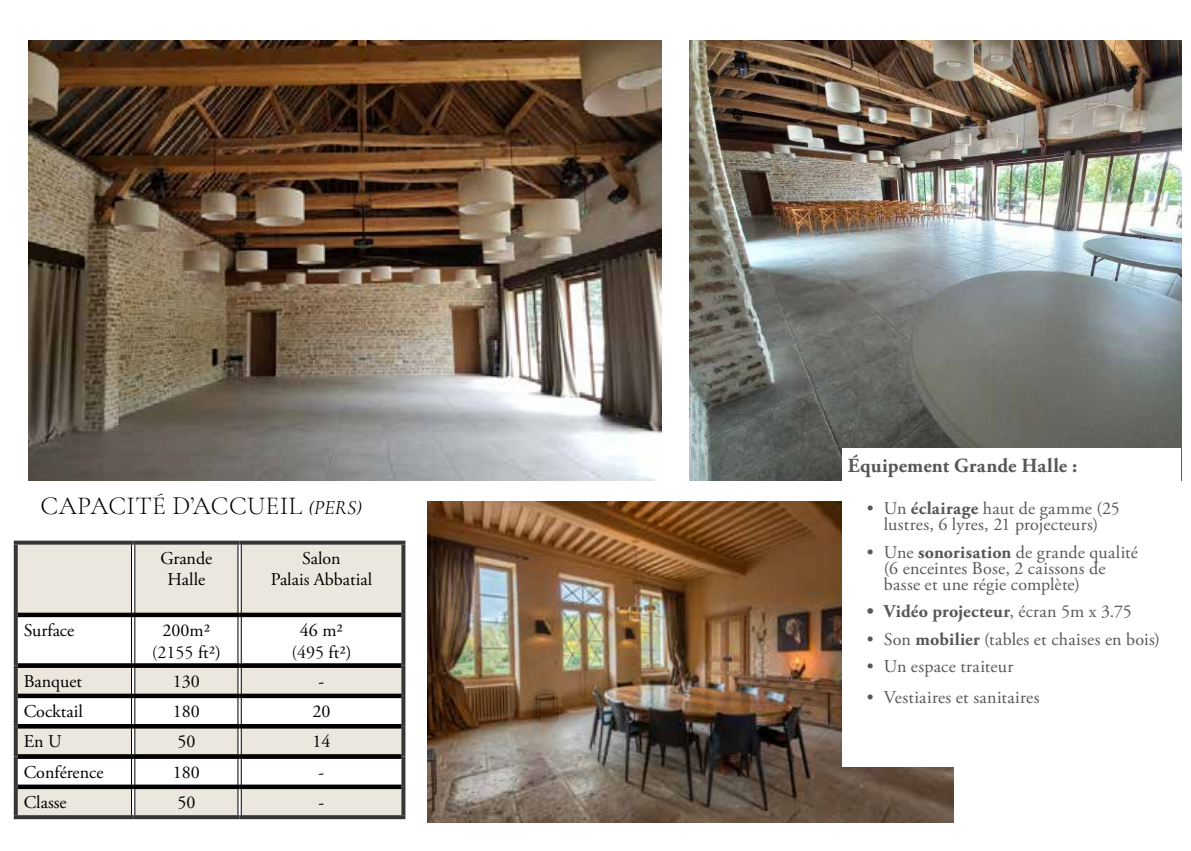
<style>
.page{position:relative;width:1191px;height:851px;background:#fff}
.page>*{position:absolute;margin:0;border:0;box-sizing:border-box;transform-origin:0 0}
.t1{font:300 26px "Cormorant Garamond";letter-spacing:.01em;color:#000}
.t2{font:700 20px "Adobe Garamond Pro";letter-spacing:.01em;color:#575756}
.t3{font:18px/16px "Adobe Garamond Pro";letter-spacing:.01em;color:#575756;text-align:center}
.t4{font:18px/21.6px "Adobe Garamond Pro";color:#000;text-align:center}
.t5{font:700 18px "Adobe Garamond Pro";letter-spacing:.01em;color:#575756}
.s1{font-weight:400;font-style:italic;font-size:20px}
.s2{font-weight:700}
.s3{font-weight:400}
</style>
<div class="page">
<img style="left:690px;top:41px;width:491px;height:439px">
<img style="left:428px;top:501px;width:525px;height:321px">
<div style="left:842px;top:448px;width:339px;height:319px;background:#fff"></div>
<img style="left:28px;top:41px;width:633px;height:439px">
<svg style="left:18px;top:544px;width:383px;height:271px;fill:#ebe7de"></svg>
<hr style="left:131px;top:544px;width:4px;height:69px;background:#fff">
<svg style="left:239px;top:544px;width:2px;height:68px"></svg>
<hr style="left:131px;top:616px;width:4px;height:47px;background:#fff">
<svg style="left:239px;top:617px;width:2px;height:46px"></svg>
<hr style="left:18px;top:613px;width:115px;height:4px;background:#000">
<hr style="left:133px;top:613px;width:107px;height:4px;background:#000">
<hr style="left:240px;top:613px;width:161px;height:4px;background:#000">
<svg style="left:18px;top:663px;width:115px;height:4px"></svg>
<svg style="left:133px;top:663px;width:107px;height:4px"></svg>
<svg style="left:240px;top:663px;width:161px;height:4px"></svg>
<hr style="left:18px;top:693px;width:115px;height:4px;background:#000">
<hr style="left:133px;top:693px;width:107px;height:4px;background:#000">
<hr style="left:240px;top:693px;width:161px;height:4px;background:#000">
<hr style="left:18px;top:724px;width:115px;height:4px;background:#000">
<hr style="left:133px;top:724px;width:107px;height:4px;background:#000">
<hr style="left:240px;top:724px;width:161px;height:4px;background:#000">
<hr style="left:18px;top:784px;width:115px;height:4px;background:#000">
<hr style="left:133px;top:784px;width:107px;height:4px;background:#000">
<hr style="left:240px;top:784px;width:161px;height:4px;background:#000">
<svg style="left:14px;top:540px;width:119px;height:4px"></svg>
<svg style="left:14px;top:544px;width:4px;height:70px"></svg>
<svg style="left:133px;top:540px;width:107px;height:4px"></svg>
<svg style="left:240px;top:540px;width:165px;height:4px"></svg>
<svg style="left:401px;top:544px;width:4px;height:70px"></svg>
<svg style="left:14px;top:614px;width:4px;height:51px"></svg>
<svg style="left:401px;top:614px;width:4px;height:51px"></svg>
<svg style="left:14px;top:665px;width:4px;height:30px"></svg>
<svg style="left:401px;top:665px;width:4px;height:30px"></svg>
<svg style="left:14px;top:695px;width:4px;height:31px"></svg>
<svg style="left:401px;top:695px;width:4px;height:31px"></svg>
<svg style="left:14px;top:726px;width:4px;height:30px"></svg>
<svg style="left:401px;top:726px;width:4px;height:30px"></svg>
<svg style="left:14px;top:756px;width:4px;height:30px"></svg>
<svg style="left:401px;top:756px;width:4px;height:30px"></svg>
<svg style="left:14px;top:786px;width:4px;height:29px"></svg>
<svg style="left:401px;top:786px;width:4px;height:29px"></svg>
<svg style="left:14px;top:815px;width:119px;height:4px"></svg>
<svg style="left:133px;top:815px;width:107px;height:4px"></svg>
<svg style="left:240px;top:815px;width:165px;height:4px"></svg>
<hr style="left:131px;top:544px;width:1px;height:69px;background:#000">
<hr style="left:134px;top:544px;width:1px;height:69px;background:#000">
<hr style="left:238px;top:544px;width:1px;height:69px;background:#000">
<hr style="left:241px;top:544px;width:1px;height:69px;background:#000">
<hr style="left:131px;top:616px;width:1px;height:47px;background:#000">
<hr style="left:134px;top:616px;width:1px;height:47px;background:#000">
<hr style="left:238px;top:616px;width:1px;height:47px;background:#000">
<hr style="left:241px;top:616px;width:1px;height:47px;background:#000">
<svg style="left:131px;top:668px;width:4px;height:147px"></svg>
<svg style="left:238px;top:668px;width:4px;height:147px"></svg>
<hr style="left:18px;top:612px;width:115px;height:1px;background:#000">
<hr style="left:133px;top:612px;width:107px;height:1px;background:#000">
<hr style="left:240px;top:612px;width:161px;height:1px;background:#000">
<hr style="left:18px;top:667px;width:115px;height:1px;background:#000">
<hr style="left:133px;top:667px;width:107px;height:1px;background:#000">
<hr style="left:240px;top:667px;width:161px;height:1px;background:#000">
<hr style="left:18px;top:693px;width:115px;height:1px;background:#000">
<hr style="left:18px;top:695px;width:115px;height:1px;background:#000">
<hr style="left:18px;top:697px;width:115px;height:1px;background:#000">
<hr style="left:133px;top:693px;width:107px;height:1px;background:#000">
<hr style="left:133px;top:695px;width:107px;height:1px;background:#000">
<hr style="left:133px;top:697px;width:107px;height:1px;background:#000">
<hr style="left:240px;top:693px;width:161px;height:1px;background:#000">
<hr style="left:240px;top:695px;width:161px;height:1px;background:#000">
<hr style="left:240px;top:697px;width:161px;height:1px;background:#000">
<hr style="left:18px;top:724px;width:115px;height:1px;background:#000">
<hr style="left:18px;top:725px;width:115px;height:1px;background:#000">
<hr style="left:18px;top:727px;width:115px;height:1px;background:#000">
<hr style="left:133px;top:724px;width:107px;height:1px;background:#000">
<hr style="left:133px;top:725px;width:107px;height:1px;background:#000">
<hr style="left:133px;top:727px;width:107px;height:1px;background:#000">
<hr style="left:240px;top:724px;width:161px;height:1px;background:#000">
<hr style="left:240px;top:725px;width:161px;height:1px;background:#000">
<hr style="left:240px;top:727px;width:161px;height:1px;background:#000">
<hr style="left:18px;top:754px;width:115px;height:1px;background:#000">
<hr style="left:18px;top:755px;width:115px;height:2px;background:#000">
<hr style="left:18px;top:757px;width:115px;height:1px;background:#000">
<hr style="left:133px;top:754px;width:107px;height:1px;background:#000">
<hr style="left:133px;top:755px;width:107px;height:2px;background:#000">
<hr style="left:133px;top:757px;width:107px;height:1px;background:#000">
<hr style="left:240px;top:754px;width:161px;height:1px;background:#000">
<hr style="left:240px;top:755px;width:161px;height:2px;background:#000">
<hr style="left:240px;top:757px;width:161px;height:1px;background:#000">
<hr style="left:18px;top:784px;width:115px;height:1px;background:#000">
<hr style="left:18px;top:786px;width:115px;height:1px;background:#000">
<hr style="left:18px;top:788px;width:115px;height:1px;background:#000">
<hr style="left:133px;top:784px;width:107px;height:1px;background:#000">
<hr style="left:133px;top:786px;width:107px;height:1px;background:#000">
<hr style="left:133px;top:788px;width:107px;height:1px;background:#000">
<hr style="left:240px;top:784px;width:161px;height:1px;background:#000">
<hr style="left:240px;top:786px;width:161px;height:1px;background:#000">
<hr style="left:240px;top:788px;width:161px;height:1px;background:#000">
<h1 class="t1" style="left:41px;top:490px;width:323px">CAPACITÉ D’ACCUEIL <span class="s1">(PERS)</span></h1>
<p class="t4" style="left:160px;top:547px;width:54px">Grande<br>Halle</p>
<p class="t4" style="left:271px;top:547px;width:103px">Salon<br>Palais Abbatial</p>
<p class="t4" style="left:24px;top:620px;width:52px">Surface</p>
<p class="t4" style="left:152px;top:620px;width:71px">200m2 (2155 ft2)</p>
<p class="t4" style="left:291px;top:620px;width:62px">46 m2 (495 ft2)</p>
<p class="t4" style="left:24px;top:670px;width:60px">Banquet</p>
<p class="t4" style="left:173px;top:670px;width:28px">130</p>
<p class="t4" style="left:319px;top:670px;width:7px">-</p>
<p class="t4" style="left:24px;top:701px;width:61px">Cocktail</p>
<p class="t4" style="left:173px;top:701px;width:28px">180</p>
<p class="t4" style="left:312px;top:701px;width:19px">20</p>
<p class="t4" style="left:24px;top:731px;width:39px">En U</p>
<p class="t4" style="left:177px;top:731px;width:19px">50</p>
<p class="t4" style="left:312px;top:731px;width:19px">14</p>
<p class="t4" style="left:24px;top:761px;width:81px">Conférence</p>
<p class="t4" style="left:173px;top:761px;width:28px">180</p>
<p class="t4" style="left:319px;top:761px;width:7px">-</p>
<p class="t4" style="left:24px;top:792px;width:45px">Classe</p>
<p class="t4" style="left:177px;top:792px;width:19px">50</p>
<p class="t4" style="left:319px;top:792px;width:7px">-</p>
<p class="t2" style="left:848px;top:453px;width:231px">Équipement Grande Halle :</p>
<p class="t3" style="left:867px;top:501px;width:254px">• Un <span class="s2">éclairage</span> haut de gamme (25 lustres, 6 lyres, 21 projecteurs)</p>
<p class="t3" style="left:884px;top:544px;width:255px;text-align:left;text-indent:-17px">• Une <span class="s2">sonorisation</span> de grande qualité (6 enceintes Bose, 2 caissons de basse et une régie complète)</p>
<p class="t5" style="left:867px;top:601px;width:266px">• Vidéo projecteur<span class="s3">, écran 5m x 3.75</span></p>
<p class="t3" style="left:867px;top:631px;width:295px">• Son <span class="s2">mobilier</span> (tables et chaises en bois)</p>
<p class="t3" style="left:867px;top:658px;width:148px">• Un espace traiteur</p>
<p class="t3" style="left:867px;top:690px;width:174px">• Vestiaires et sanitaires</p>
</div>
